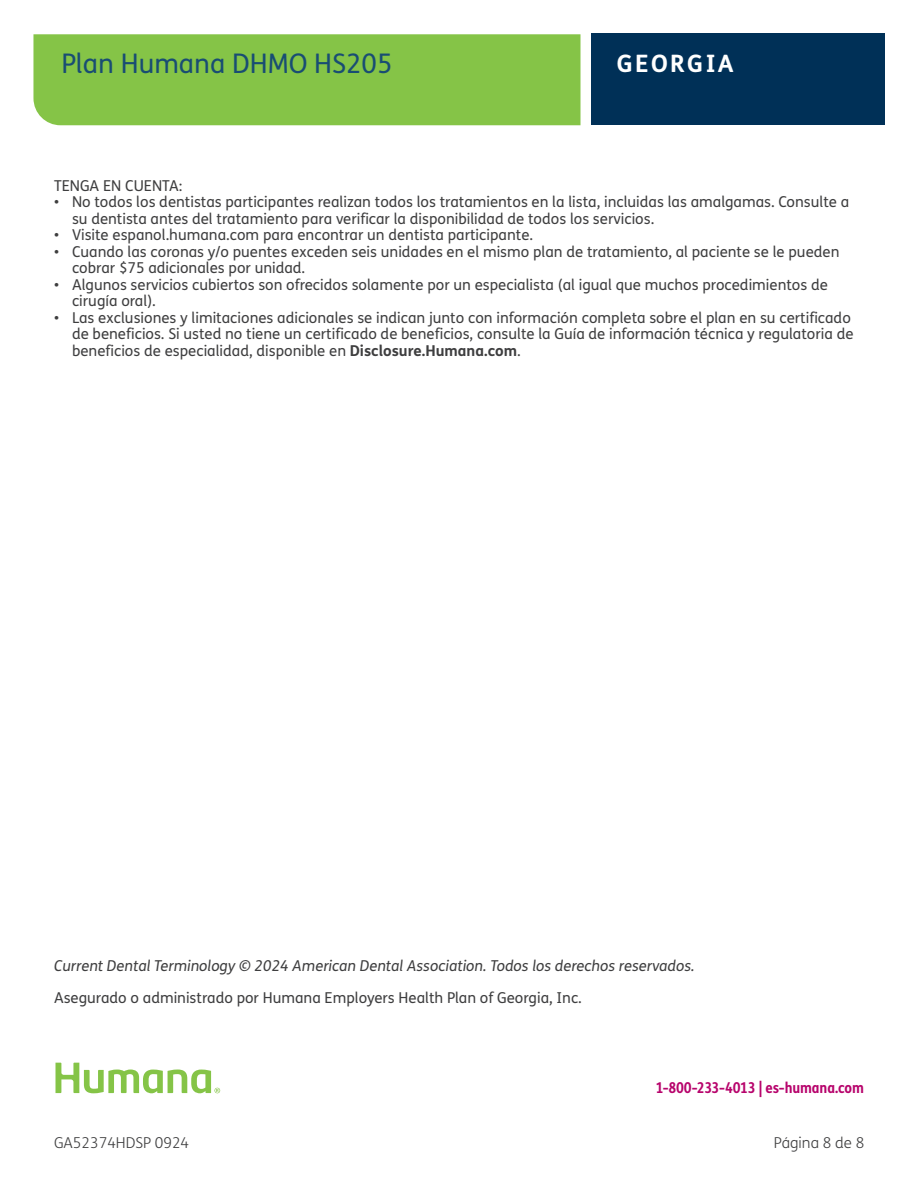
<style>
.page{position:relative;width:918px;height:1188px;background:#fff}
.page>*{position:absolute;margin:0;border:0;box-sizing:border-box;transform-origin:0 0}
.t1{font:27px "FS Humana";color:#194d73}
.t2{font:700 24px "FS Humana";letter-spacing:.1em;color:#fff}
.footnote{font:15px/16.5px "FS Humana";color:#3e3e3f}
.t3{font:italic 15px "FS Humana";color:#3e3e3f}
.Legal_Text_7_9{font:700 15px "FS Humana Condensed";letter-spacing:-.01em;color:#b7046c}
.t4{font:300 15px "FS Humana";color:#3e3e3f}
.s1{font-weight:700}
</style>
<div class="page">
<div style="left:33px;top:34px;width:547px;height:91px;background:#85c447"></div>
<div style="left:591px;top:33px;width:294px;height:92px;background:#003057"></div>
<svg style="left:56px;top:1063px;width:164px;height:30px"></svg>
<h1 class="t1" style="left:62px;top:45px;width:332px">Plan Humana DHMO HS205</h1>
<h2 class="t2" style="left:617px;top:45px;width:119px">GEORGIA</h2>
<p class="footnote" style="left:54px;top:177px;width:130px">TENGA EN CUENTA:</p>
<p class="footnote" style="left:72px;top:193px;width:779px;text-indent:-18px">• No todos los dentistas participantes realizan todos los tratamientos en la lista, incluidas las amalgamas. Consulte a su dentista antes del tratamiento para verificar la disponibilidad de todos los servicios.</p>
<p class="footnote" style="left:54px;top:226px;width:481px">• Visite espanol.humana.com para encontrar un dentista participante.</p>
<p class="footnote" style="left:72px;top:243px;width:769px;text-indent:-18px">• Cuando las coronas y/o puentes exceden seis unidades en el mismo plan de tratamiento, al paciente se le pueden cobrar $75 adicionales por unidad.</p>
<p class="footnote" style="left:72px;top:276px;width:757px;text-indent:-18px">• Algunos servicios cubiertos son ofrecidos solamente por un especialista (al igual que muchos procedimientos de cirugía oral).</p>
<p class="footnote" style="left:72px;top:309px;width:783px;text-indent:-18px">• Las exclusiones y limitaciones adicionales se indican junto con información completa sobre el plan en su certificado de beneficios. Si usted no tiene un certificado de beneficios, consulte la Guía de información técnica y regulatoria de beneficios de especialidad, disponible en <span class="s1">Disclosure.Humana.com</span>.</p>
<p class="t3" style="left:54px;top:955px;width:642px">Current Dental Terminology © 2024 American Dental Association. Todos los derechos reservados.</p>
<p class="footnote" style="left:54px;top:989px;width:529px">Asegurado o administrado por Humana Employers Health Plan of Georgia, Inc.</p>
<p class="Legal_Text_7_9" style="left:656px;top:1076px;width:210px">1-800-233-4013 | es-humana.com</p>
<p class="t4" style="left:54px;top:1132px;width:137px">GA52374HDSP 0924</p>
<p class="t4" style="left:774px;top:1132px;width:92px">Página 8 de 8</p>
</div>
